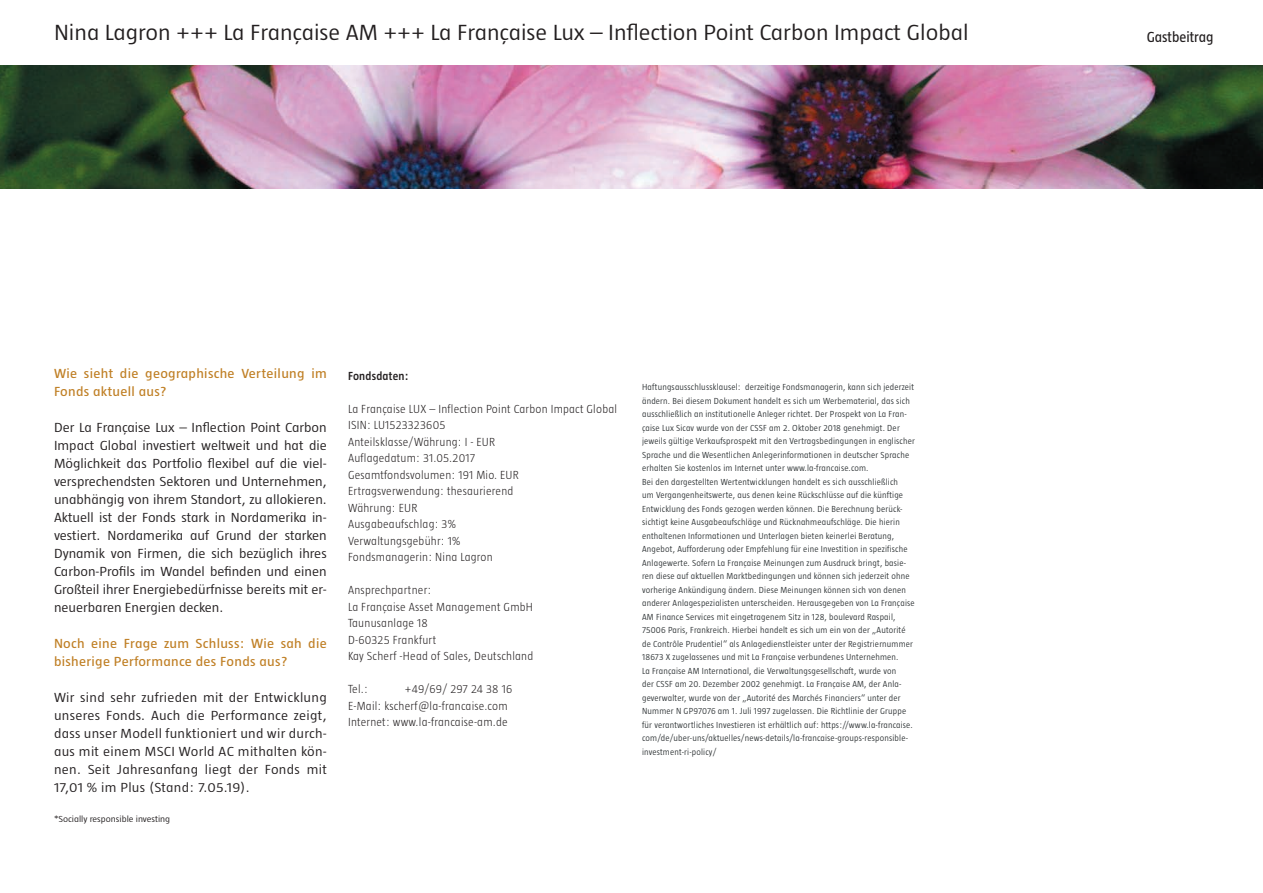
<style>
.page{position:relative;width:1263px;height:893px;background:#fff}
.page>*{position:absolute;margin:0;border:0;box-sizing:border-box;transform-origin:0 0}
.t1{font:300 22.5px "Taz";color:#231f20;scale:1.12 1}
.t2{font:15px "Taz";color:#231f20}
.t3{font:300 13.5px/18px "Taz";color:#231f20;text-align:justify;scale:1.12 1}
.t4{font:13.5px/18px "Taz";letter-spacing:.02em;color:#c08026;scale:1.12 1}
.t5{font:300 12px/16.5px "Taz";letter-spacing:.02em;color:#231f20}
.t6{font:600 12px "Taz";letter-spacing:.02em;color:#231f20}
.t7{font:300 9px/13.5px "Taz";letter-spacing:.02em;color:#303537}
.t8{font:300 9px "Taz";color:#231f20;scale:1.12 1}
</style>
<div class="page">
<img style="left:0;top:66px;width:1263px;height:122px">
<h1 class="t1" style="left:54px;top:20px;width:818px">Nina Lagron +++ La Française AM +++ La Française Lux – Inflection Point Carbon Impact Global</h1>
<h2 class="t2" style="left:1147px;top:29px;width:68px">Gastbeitrag</h2>
<h3 class="t4" style="left:54px;top:365px;width:245px">Wie sieht die geographische Verteilung im<br>Fonds aktuell aus?</h3>
<p class="t3" style="left:54px;top:419px;width:245px">Der La Française Lux – Inflection Point Carbon Impact Global investiert weltweit und hat die Möglichkeit das Portfolio flexibel auf die viel&shy;versprechendsten Sektoren und Unternehmen, unabhängig von ihrem Standort, zu allokieren.<br>Aktuell ist der Fonds stark in Nordamerika in&shy;vestiert. Nordamerika auf Grund der starken Dynamik von Firmen, die sich bezüglich ihres Carbon-Profils im Wandel befinden und einen Großteil ihrer Energiebedürfnisse bereits mit er&shy;neuerbaren Energien decken.</p>
<h3 class="t4" style="left:54px;top:635px;width:245px">Noch eine Frage zum Schluss: Wie sah die bisherige Performance des Fonds aus?</h3>
<p class="t3" style="left:54px;top:689px;width:245px">Wir sind sehr zufrieden mit der Entwicklung unseres Fonds. Auch die Performance zeigt, dass unser Modell funktioniert und wir durch&shy;aus mit einem MSCI World AC mithalten kön&shy;nen. Seit Jahresanfang liegt der Fonds mit 17,01 % im Plus (Stand: 7.05.19).</p>
<p class="t8" style="left:54px;top:814px;width:105px">*Socially responsible investing</p>
<h3 class="t6" style="left:348px;top:370px;width:62px">Fondsdaten:</h3>
<p class="t5" style="left:348px;top:401px;width:270px">La Française LUX – Inflection Point Carbon Impact Global<br>ISIN: LU1523323605<br>Anteilsklasse/Währung: I - EUR<br>Auflagedatum: 31.05.2017<br>Gesamtfondsvolumen: 191 Mio. EUR<br>Ertragsverwendung: thesaurierend<br>Währung: EUR<br>Ausgabeaufschlag: 3%<br>Verwaltungsgebühr: 1%<br>Fondsmanagerin: Nina Lagron</p>
<h3 class="t5" style="left:348px;top:582px;width:187px">Ansprechpartner:<br>La Française Asset Management GmbH<br>Taunusanlage 18<br>D-60325 Frankfurt<br>Kay Scherf -Head of Sales, Deutschland</h3>
<h3 class="t5" style="left:348px;top:681px;width:21px">Tel.:</h3>
<h3 class="t5" style="left:348px;top:681px;width:166px;text-indent:57px">+49/69/ 297 24 38 16<br>E-Mail: kscherf@la-francaise.com<br>Internet: www.la-francaise-am.de</h3>
<p class="t7" style="left:642px;top:380px;width:274px">Haftungsausschlussklausel: derzeitige Fondsmanagerin, kann sich jederzeit ändern. Bei diesem Dokument handelt es sich um Werbematerial, das sich ausschließlich an institutionelle Anleger richtet. Der Prospekt von La Fran&shy;çaise Lux Sicav wurde von der CSSF am 2. Oktober 2018 genehmigt. Der jeweils gültige Verkaufsprospekt mit den Vertragsbedingungen in englischer Sprache und die Wesentlichen Anlegerinformationen in deutscher Sprache erhalten Sie kostenlos im Internet unter www.la-francaise.com.<br>Bei den dargestellten Wertentwicklungen handelt es sich ausschließlich<br>um Vergangenheitswerte, aus denen keine Rückschlüsse auf die künftige Entwicklung des Fonds gezogen werden können. Die Berechnung berück&shy;sichtigt keine Ausgabeaufschläge und Rücknahmeaufschläge. Die hierin enthaltenen Informationen und Unterlagen bieten keinerlei Beratung, Angebot, Aufforderung oder Empfehlung für eine Investition in spezifische Anlagewerte. Sofern La Française Meinungen zum Ausdruck bringt, basie&shy;ren diese auf aktuellen Marktbedingungen und können sich jederzeit ohne vorherige Ankündigung ändern. Diese Meinungen können sich von denen anderer Anlagespezialisten unterscheiden. Herausgegeben von La Française AM Finance Services mit eingetragenem Sitz in 128, boulevard Raspail, 75006 Paris, Frankreich. Hierbei handelt es sich um ein von der „Autorité de Contrôle Prudentiel“ als Anlagedienstleister unter der Registriernummer 18673 X zugelassenes und mit La Française verbundenes Unternehmen.<br>La Française AM International, die Verwaltungsgesellschaft, wurde von<br>der CSSF am 20. Dezember 2002 genehmigt. La Française AM, der Anla&shy;geverwalter, wurde von der „Autorité des Marchés Financiers“ unter der Nummer N GP97076 am 1. Juli 1997 zugelassen. Die Richtlinie der Gruppe für verantwortliches Investieren ist erhältlich auf: https://www.la-francaise. com/de/uber-uns/aktuelles/news-details/la-francaise-groups-responsible-</p>
<p class="t7" style="left:642px;top:746px;width:76px">investment-ri-policy/</p>
</div>
